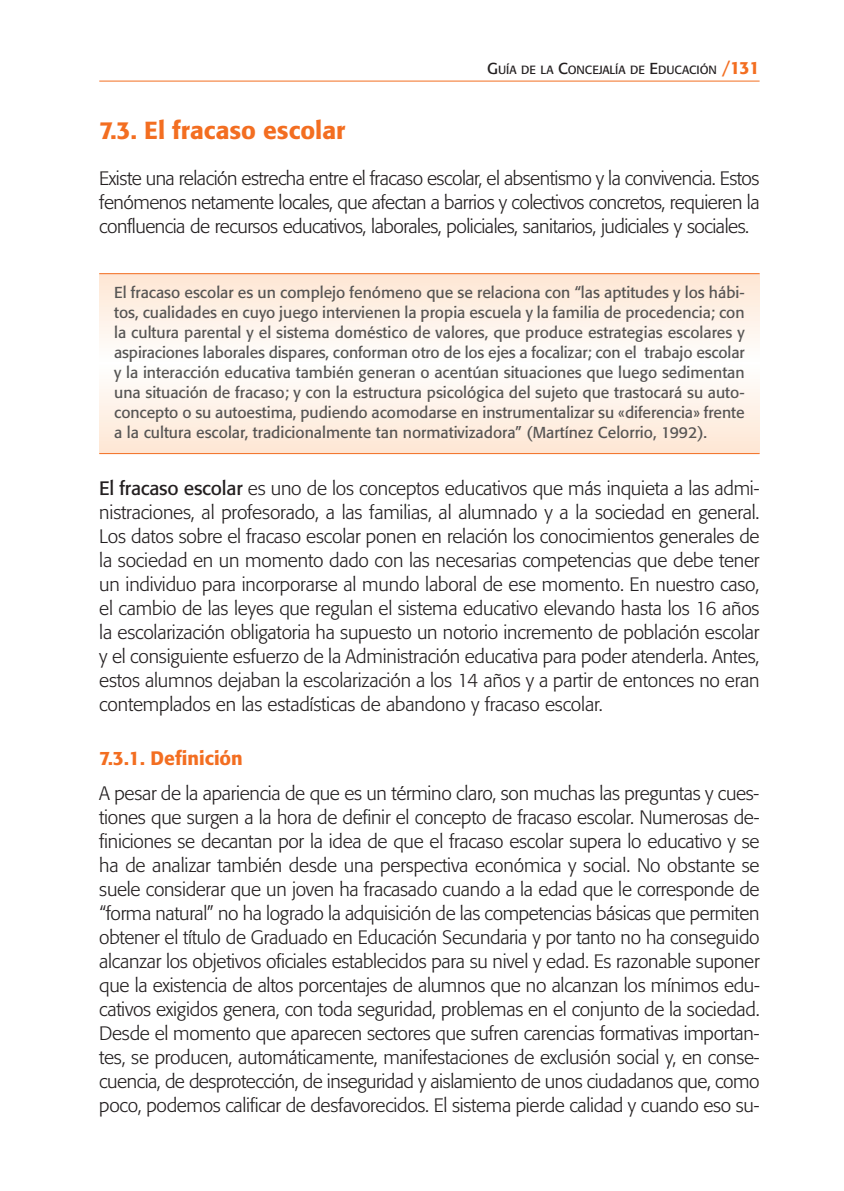
<style>
.page{position:relative;width:844px;height:1191px;background:#fff}
.page>*{position:absolute;margin:0;border:0;box-sizing:border-box;transform-origin:0 0}
.t1{font:500 24.5px "Formata";color:#f36e21}
.t2{font:300 19.25px/24px "Formata";letter-spacing:-.015em;color:#231f20;text-align:justify}
.t3{font:500 19.25px "Formata";color:#f36e21}
.t4{font:15.75px/19.9px "Formata";color:#565554;text-align:justify}
.t5{font:11.9px "Formata";color:#231f20}
.s1{font-size:15.75px}
.s2{font-size:17.5px;color:#f36e21}
.s3{font-weight:500;font-size:17.5px;color:#f36e21}
.s4{font-weight:400}
</style>
<div class="page">
<svg style="left:99px;top:274px;width:660px;height:179px"></svg>
<hr style="left:99px;top:273px;width:660px;height:1px;background:#f36e21">
<hr style="left:99px;top:453px;width:660px;height:1px;background:#f36e21">
<hr style="left:99px;top:81px;width:660px;height:1px;background:#f36e21">
<p class="t5" style="left:487px;top:64px;width:274px"><span class="s1">G</span>UÍA DE LA <span class="s1">C</span>ONCEJALÍA DE <span class="s1">E</span>DUCACIÓN <span class="s2">/</span><span class="s3">131</span></p>
<p class="t1" style="left:99px;top:119px;width:247px">7.3. El fracaso escolar</p>
<p class="t2" style="left:99px;top:168px;width:661px">Existe una relación estrecha entre el fracaso escolar, el absentismo y la convivencia. Estos fenómenos netamente locales, que afectan a barrios y colectivos concretos, requieren la confluencia de recursos educativos, laborales, policiales, sanitarios, judiciales y sociales.</p>
<p class="t4" style="left:114px;top:284px;width:631px">El fracaso escolar es un complejo fenómeno que se relaciona con “las aptitudes y los hábi&shy;tos, cualidades en cuyo juego intervienen la propia escuela y la familia de procedencia; con la cultura parental y el sistema doméstico de valores, que produce estrategias escolares y aspiraciones laborales dispares, conforman otro de los ejes a focalizar; con el trabajo escolar y la interacción educativa también generan o acentúan situaciones que luego sedimentan una situación de fracaso; y con la estructura psicológica del sujeto que trastocará su auto&shy;concepto o su autoestima, pudiendo acomodarse en instrumentalizar su «diferencia» frente a la cultura escolar, tradicionalmente tan normativizadora” (Martínez Celorrio, 1992).</p>
<p class="t2" style="left:99px;top:478px;width:661px"><span class="s4">El fracaso escolar</span> es uno de los conceptos educativos que más inquieta a las admi&shy;nistraciones, al profesorado, a las familias, al alumnado y a la sociedad en general.<br>Los datos sobre el fracaso escolar ponen en relación los conocimientos generales de la sociedad en un momento dado con las necesarias competencias que debe tener un individuo para incorporarse al mundo laboral de ese momento. En nuestro caso, el cambio de las leyes que regulan el sistema educativo elevando hasta los 16 años la escolarización obligatoria ha supuesto un notorio incremento de población escolar y el consiguiente esfuerzo de la Administración educativa para poder atenderla. Antes, estos alumnos dejaban la escolarización a los 14 años y a partir de entonces no eran contemplados en las estadísticas de abandono y fracaso escolar.</p>
<p class="t3" style="left:99px;top:750px;width:145px">7.3.1. Definición</p>
<p class="t2" style="left:99px;top:782px;width:661px">A pesar de la apariencia de que es un término claro, son muchas las preguntas y cues&shy;tiones que surgen a la hora de definir el concepto de fracaso escolar. Numerosas de&shy;finiciones se decantan por la idea de que el fracaso escolar supera lo educativo y se ha de analizar también desde una perspectiva económica y social. No obstante se suele considerar que un joven ha fracasado cuando a la edad que le corresponde de “forma natural” no ha logrado la adquisición de las competencias básicas que permiten obtener el título de Graduado en Educación Secundaria y por tanto no ha conseguido alcanzar los objetivos oficiales establecidos para su nivel y edad. Es razonable suponer que la existencia de altos porcentajes de alumnos que no alcanzan los mínimos edu&shy;cativos exigidos genera, con toda seguridad, problemas en el conjunto de la sociedad.<br>Desde el momento que aparecen sectores que sufren carencias formativas importan&shy;tes, se producen, automáticamente, manifestaciones de exclusión social y, en conse&shy;cuencia, de desprotección, de inseguridad y aislamiento de unos ciudadanos que, como poco, podemos calificar de desfavorecidos. El sistema pierde calidad y cuando eso su-</p>
</div>
